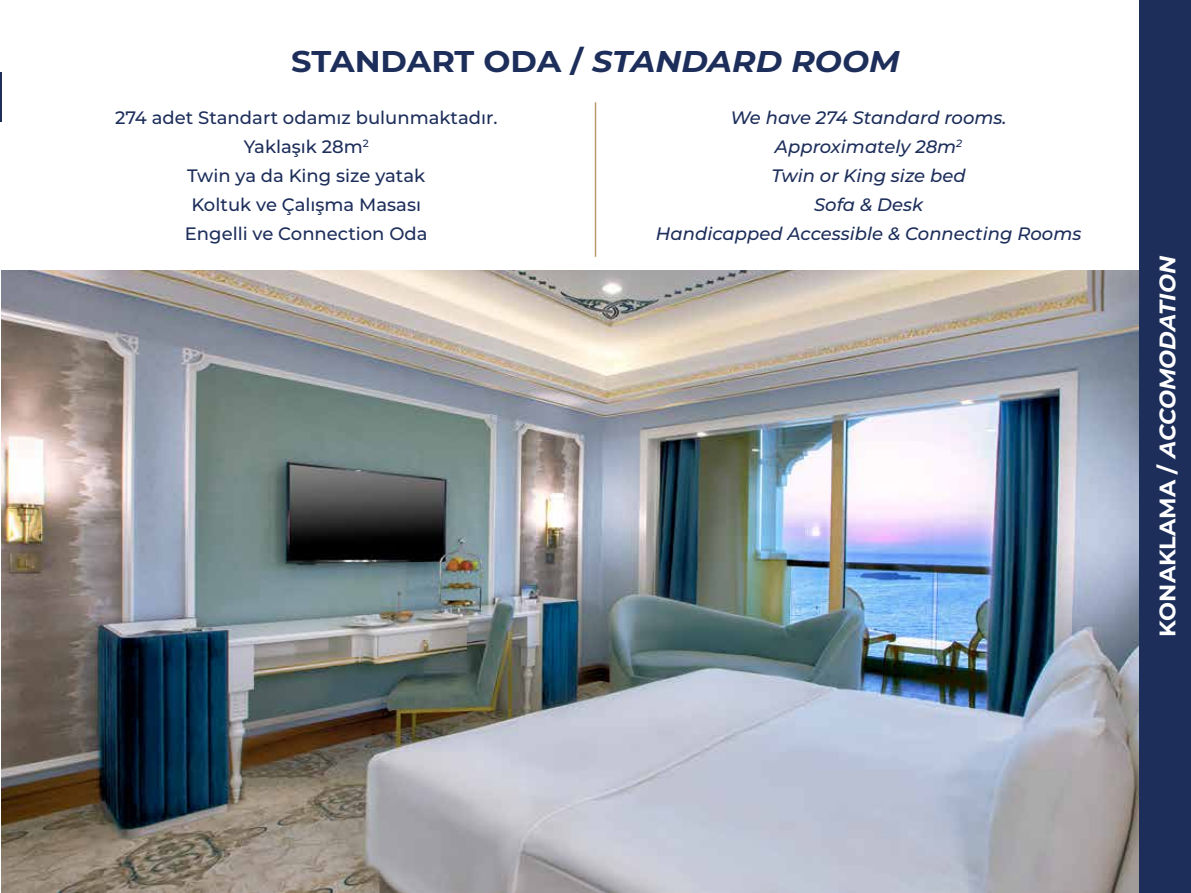
<style>
.page{position:relative;width:1191px;height:893px;background:#fff}
.page>*{position:absolute;margin:0;border:0;box-sizing:border-box;transform-origin:0 0}
.t1{font:700 30px "Montserrat";letter-spacing:-.01em;color:#1d2e5b;scale:1.07 1}
.t2{font:italic 700 22.5px "Montserrat";color:#fff}
.t3{font:500 18px/29px "Montserrat";color:#1d2e5b;text-align:center}
.t4{font:italic 500 18px/29px "Montserrat";color:#1d2e5b;text-align:center}
.s1{font-style:italic}
.s2{font-style:normal}
</style>
<div class="page">
<img style="left:1px;top:270px;width:1138px;height:623px">
<hr style="left:0;top:72px;width:1px;height:50px;background:#1d2e5b">
<hr style="left:595px;top:102px;width:1px;height:155px;background:#bc9b6a">
<div style="left:1139px;top:0;width:52px;height:893px;background:#1d2e5b"></div>
<h1 class="t1" style="left:291px;top:39px;width:570px">STANDART ODA / <span class="s1">STANDARD ROOM</span></h1>
<p class="t3" style="left:115px;top:102px;width:384px">274 adet Standart odamız bulunmaktadır.<br>Yaklaşık 28m<sup>2<br></sup>Twin ya da King size yatak<br>Koltuk ve Çalışma Masası<br>Engelli ve Connection Oda</p>
<p class="t4" style="left:656px;top:102px;width:427px">We have 274 Standard rooms.<br>Approximately 28m<sup>2<br></sup>Twin or King size bed<br>Sofa &amp; Desk<br>Handicapped Accessible &amp; Connecting Rooms</p>
<p class="t2" style="left:1151px;top:637px;width:382px;rotate:-90deg"><span class="s2">KONAKLAMA /</span> ACCOMODATION</p>
</div>
